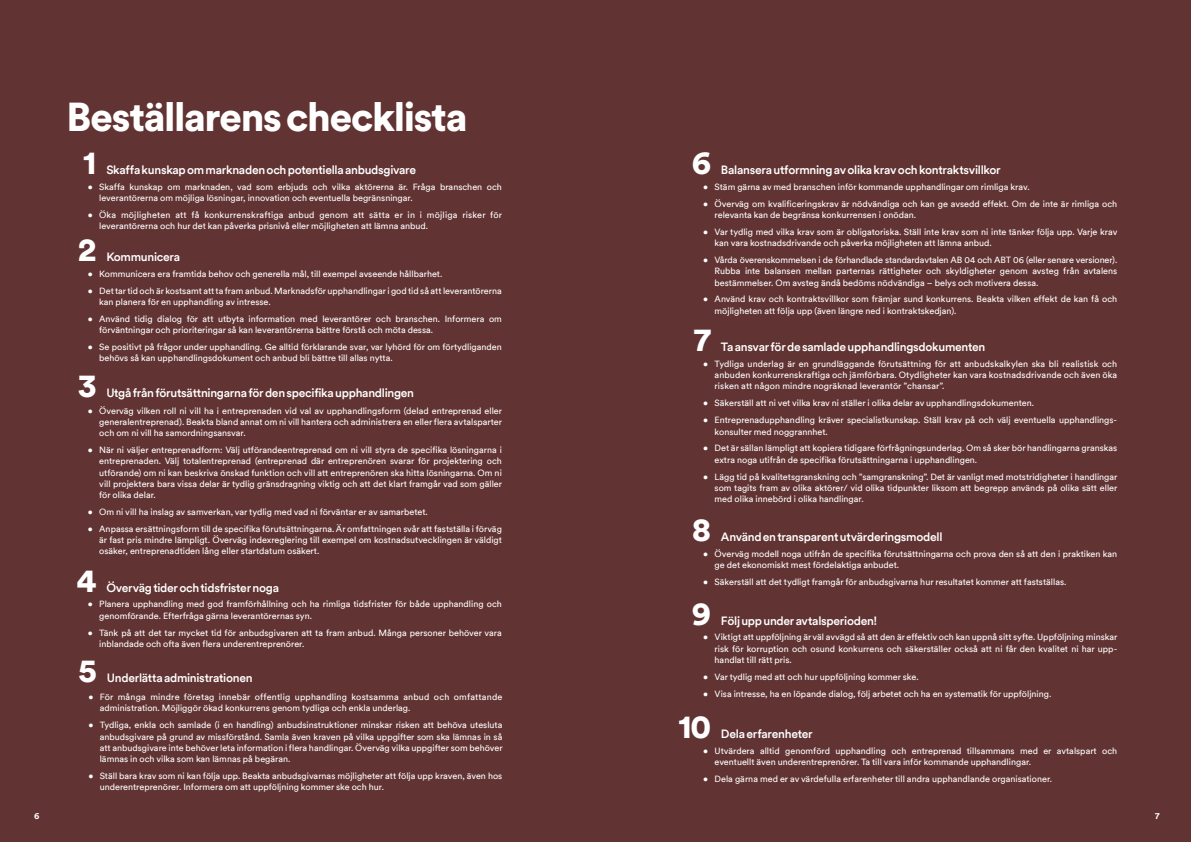
<style>
.page{position:relative;width:1191px;height:842px;background:#623333}
.page>*{position:absolute;margin:0;border:0;box-sizing:border-box;transform-origin:0 0}
.t1{font:900 40px "Circular Std";letter-spacing:-.03em;color:#fff}
.t2{font:900 32.9px "Circular Std";color:#fff}
.t3{font:500 12px "Circular XXTT";letter-spacing:-.025em;color:#fff}
.t4{font:9px/11.2px "Circular XXTT";color:#fff}
.t5{font:700 9px "Circular Std";color:#fff}
</style>
<div class="page">
<h1 class="t1" style="left:67px;top:90px;width:402px">Beställarens checklista</h1>
<h2 class="t2" style="left:83px;top:141px;width:15px">1</h2>
<h3 class="t3" style="left:106px;top:162px;width:311px">Skaffa kunskap om marknaden och potentiella anbudsgivare</h3>
<p class="t4" style="left:99px;top:181px;width:404px;text-indent:-11px">• Skaffa kunskap om marknaden, vad som erbjuds och vilka aktörerna är. Fråga branschen och leverantörerna om möjliga lösningar, innovation och eventuella begränsningar.</p>
<p class="t4" style="left:99px;top:209px;width:404px;text-indent:-11px">• Öka möjligheten att få konkurrenskraftiga anbud genom att sätta er in i möjliga risker för leverantörerna och hur det kan påverka prisnivå eller möjligheten att lämna anbud.</p>
<h2 class="t2" style="left:78px;top:227px;width:20px">2</h2>
<h3 class="t3" style="left:106px;top:248px;width:75px">Kommunicera</h3>
<p class="t4" style="left:88px;top:267px;width:356px">• Kommunicera era framtida behov och generella mål, till exempel avseende hållbarhet.</p>
<p class="t4" style="left:99px;top:284px;width:404px;text-indent:-11px">• Det tar tid och är kostsamt att ta fram anbud. Marknadsför upphandlingar i god tid så att leverantörerna kan planera för en upphandling av intresse.</p>
<p class="t4" style="left:99px;top:313px;width:404px;text-indent:-11px">• Använd tidig dialog för att utbyta information med leverantörer och branschen. Informera om förväntningar och prioriteringar så kan leverantörerna bättre förstå och möta dessa.</p>
<p class="t4" style="left:99px;top:341px;width:404px;text-indent:-11px">• Se positivt på frågor under upphandling. Ge alltid förklarande svar, var lyhörd för om förtydliganden behövs så kan upphandlingsdokument och anbud bli bättre till allas nytta.</p>
<h2 class="t2" style="left:78px;top:364px;width:19px">3</h2>
<h3 class="t3" style="left:106px;top:385px;width:309px">Utgå från förutsättningarna för den specifika upphandlingen</h3>
<p class="t4" style="left:99px;top:404px;width:404px;text-align:justify;text-indent:-11px">• Överväg vilken roll ni vill ha i entreprenaden vid val av upphandlingsform (delad entreprenad eller generalentreprenad). Beakta bland annat om ni vill hantera och administrera en eller flera avtalsparter och om ni vill ha samordningsansvar.</p>
<p class="t4" style="left:99px;top:444px;width:404px;text-align:justify;text-indent:-11px">• När ni väljer entreprenadform: Välj utförandeentreprenad om ni vill styra de specifika lösningarna i entreprenaden. Välj totalentreprenad (entreprenad där entreprenören svarar för projektering och utförande) om ni kan beskriva önskad funktion och vill att entreprenören ska hitta lösningarna. Om ni vill projektera bara vissa delar är tydlig gränsdragning viktig och att det klart framgår vad som gäller för olika delar.</p>
<p class="t4" style="left:88px;top:506px;width:341px">• Om ni vill ha inslag av samverkan, var tydlig med vad ni förväntar er av samarbetet.</p>
<p class="t4" style="left:99px;top:523px;width:404px;text-align:justify;text-indent:-11px">• Anpassa ersättningsform till de specifika förutsättningarna. Är omfattningen svår att fastställa i förväg är fast pris mindre lämpligt. Överväg indexreglering till exempel om kostnadsutvecklingen är väldigt osäker, entreprenadtiden lång eller startdatum osäkert.</p>
<h2 class="t2" style="left:76px;top:558px;width:21px">4</h2>
<h3 class="t3" style="left:106px;top:579px;width:174px">Överväg tider och tidsfrister noga</h3>
<p class="t4" style="left:99px;top:598px;width:404px;text-indent:-11px">• Planera upphandling med god framförhållning och ha rimliga tidsfrister för både upphandling och genomförande. Efterfråga gärna leverantörernas syn.</p>
<p class="t4" style="left:99px;top:626px;width:404px;text-indent:-11px">• Tänk på att det tar mycket tid för anbudsgivaren att ta fram anbud. Många personer behöver vara inblandade och ofta även flera underentreprenörer.</p>
<h2 class="t2" style="left:79px;top:649px;width:20px">5</h2>
<h3 class="t3" style="left:107px;top:670px;width:147px">Underlätta administrationen</h3>
<p class="t4" style="left:100px;top:691px;width:404px;text-indent:-11px">• För många mindre företag innebär offentlig upphandling kostsamma anbud och omfattande administration. Möjliggör ökad konkurrens genom tydliga och enkla underlag.</p>
<p class="t4" style="left:100px;top:719px;width:404px;text-align:justify;text-indent:-11px">• Tydliga, enkla och samlade (i en handling) anbudsinstruktioner minskar risken att behöva utesluta anbudsgivare på grund av missförstånd. Samla även kraven på vilka uppgifter som ska lämnas in så att anbudsgivare inte behöver leta information i flera handlingar. Överväg vilka uppgifter som behöver lämnas in och vilka som kan lämnas på begäran.</p>
<p class="t4" style="left:100px;top:770px;width:404px;text-indent:-11px">• Ställ bara krav som ni kan följa upp. Beakta anbudsgivarnas möjligheter att följa upp kraven, även hos underentreprenörer. Informera om att uppföljning kommer ske och hur.</p>
<h2 class="t2" style="left:692px;top:141px;width:21px">6</h2>
<h3 class="t3" style="left:721px;top:162px;width:281px">Balansera utformning av olika krav och kontraktsvillkor</h3>
<p class="t4" style="left:703px;top:181px;width:328px">• Stäm gärna av med branschen inför kommande upphandlingar om rimliga krav.</p>
<p class="t4" style="left:714px;top:197px;width:404px;text-indent:-11px">• Överväg om kvalificeringskrav är nödvändiga och kan ge avsedd effekt. Om de inte är rimliga och relevanta kan de begränsa konkurrensen i onödan.</p>
<p class="t4" style="left:714px;top:226px;width:404px;text-indent:-11px">• Var tydlig med vilka krav som är obligatoriska. Ställ inte krav som ni inte tänker följa upp. Varje krav kan vara kostnadsdrivande och påverka möjligheten att lämna anbud.</p>
<p class="t4" style="left:714px;top:254px;width:404px;text-align:justify;text-indent:-11px">• Vårda överenskommelsen i de förhandlade standardavtalen AB 04 och ABT 06 (eller senare versioner).<br>Rubba inte balansen mellan parternas rättigheter och skyldigheter genom avsteg från avtalens bestämmelser. Om avsteg ändå bedöms nödvändiga – belys och motivera dessa.</p>
<p class="t4" style="left:714px;top:293px;width:404px;text-indent:-11px">• Använd krav och kontraktsvillkor som främjar sund konkurrens. Beakta vilken effekt de kan få och möjligheten att följa upp (även längre ned i kontraktskedjan).</p>
<h2 class="t2" style="left:694px;top:318px;width:18px">7</h2>
<h3 class="t3" style="left:721px;top:339px;width:266px">Ta ansvar för de samlade upphandlingsdokumenten</h3>
<p class="t4" style="left:714px;top:358px;width:404px;text-align:justify;text-indent:-11px">• Tydliga underlag är en grundläggande förutsättning för att anbudskalkylen ska bli realistisk och anbuden konkurrenskraftiga och jämförbara. Otydligheter kan vara kostnadsdrivande och även öka risken att någon mindre nogräknad leverantör ”chansar”.</p>
<p class="t4" style="left:703px;top:397px;width:332px">• Säkerställ att ni vet vilka krav ni ställer i olika delar av upphandlingsdokumenten.</p>
<p class="t4" style="left:714px;top:414px;width:404px;text-indent:-11px">• Entreprenadupphandling kräver specialistkunskap. Ställ krav på och välj eventuella upphandlings&shy;konsulter med noggrannhet.</p>
<p class="t4" style="left:714px;top:442px;width:404px;text-indent:-11px">• Det är sällan lämpligt att kopiera tidigare förfrågningsunderlag. Om så sker bör handlingarna granskas extra noga utifrån de specifika förutsättningarna i upphandlingen.</p>
<p class="t4" style="left:714px;top:470px;width:404px;text-align:justify;text-indent:-11px">• Lägg tid på kvalitetsgranskning och ”samgranskning”. Det är vanligt med motstridigheter i handlingar som tagits fram av olika aktörer/ vid olika tidpunkter liksom att begrepp används på olika sätt eller med olika innebörd i olika handlingar.</p>
<h2 class="t2" style="left:692px;top:507px;width:20px">8</h2>
<h3 class="t3" style="left:721px;top:528px;width:223px">Använd en transparent utvärderingsmodell</h3>
<p class="t4" style="left:714px;top:547px;width:404px;text-indent:-11px">• Överväg modell noga utifrån de specifika förutsättningarna och prova den så att den i praktiken kan ge det ekonomiskt mest fördelaktiga anbudet.</p>
<p class="t4" style="left:703px;top:575px;width:364px">• Säkerställ att det tydligt framgår för anbudsgivarna hur resultatet kommer att fastställas.</p>
<h2 class="t2" style="left:692px;top:591px;width:21px">9</h2>
<h3 class="t3" style="left:721px;top:612px;width:157px">Följ upp under avtalsperioden!</h3>
<p class="t4" style="left:714px;top:631px;width:404px;text-indent:-11px">• Viktigt att uppföljning är väl avvägd så att den är effektiv och kan uppnå sitt syfte. Uppföljning minskar risk för korruption och osund konkurrens och säkerställer också att ni får den kvalitet ni har upp&shy;handlat till rätt pris.</p>
<p class="t4" style="left:703px;top:671px;width:217px">• Var tydlig med att och hur uppföljning kommer ske.</p>
<p class="t4" style="left:703px;top:688px;width:349px">• Visa intresse, ha en löpande dialog, följ arbetet och ha en systematik för uppföljning.</p>
<h2 class="t2" style="left:678px;top:704px;width:34px">10</h2>
<h3 class="t3" style="left:721px;top:725px;width:93px">Dela erfarenheter</h3>
<p class="t4" style="left:714px;top:744px;width:404px;text-indent:-11px">• Utvärdera alltid genomförd upphandling och entreprenad tillsammans med er avtalspart och eventuellt även underentreprenörer. Ta till vara inför kommande upphandlingar.</p>
<p class="t4" style="left:703px;top:773px;width:350px">• Dela gärna med er av värdefulla erfarenheter till andra upphandlande organisationer.</p>
<p class="t5" style="left:34px;top:810px;width:7px">6</p>
<p class="t5" style="left:1155px;top:810px;width:6px">7</p>
</div>
